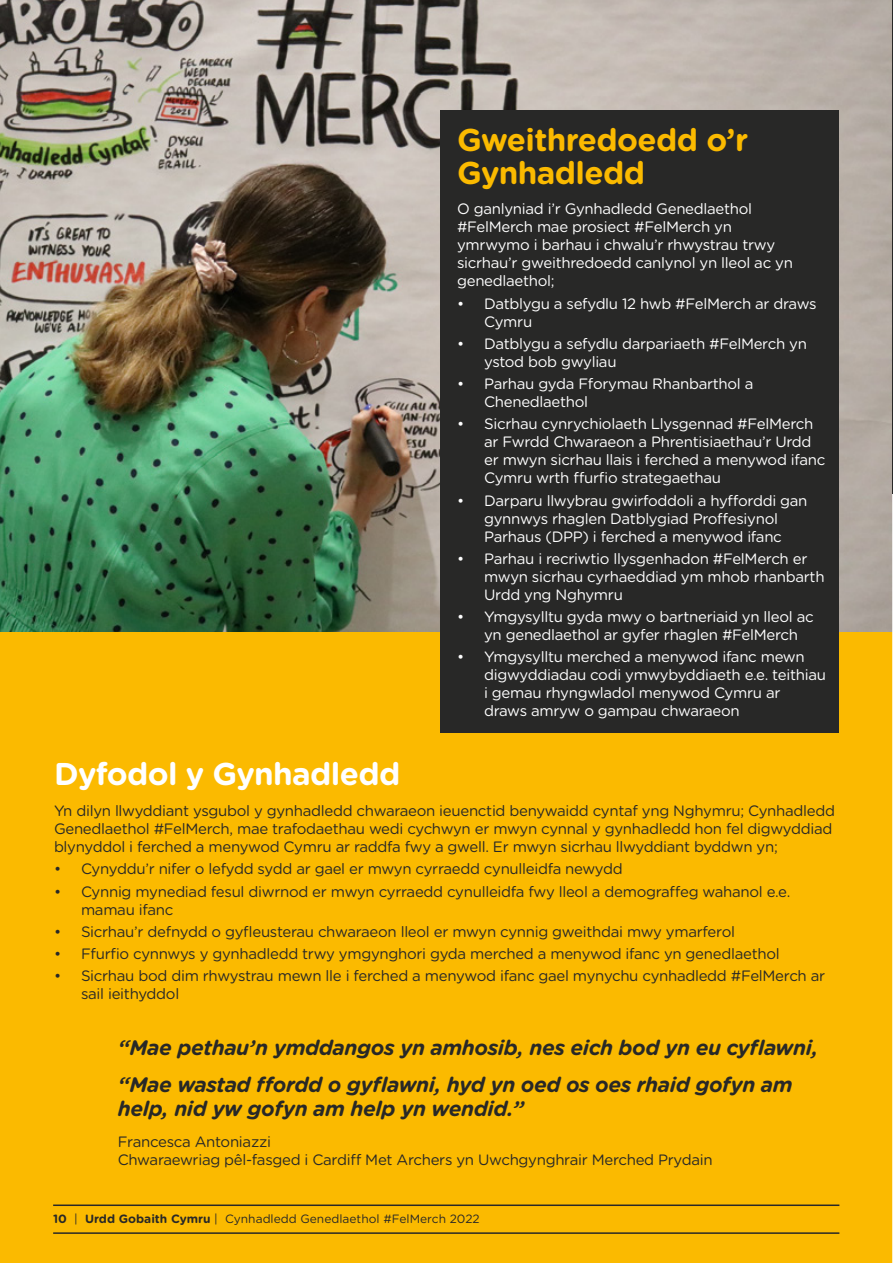
<style>
.page{position:relative;width:893px;height:1263px;background:#fff}
.page>*{position:absolute;margin:0;border:0;box-sizing:border-box;transform-origin:0 0}
.t1{font:700 31.5px/33px "Gotham Rounded";letter-spacing:-.02em;color:#fbba00}
.t2{font:700 31.5px "Gotham Rounded";letter-spacing:-.02em;color:#fff}
.t3{font:italic 700 21px/36.8px "Gotham Rounded";letter-spacing:-.02em;color:#282827}
.t4{font:15px/18px "Gotham Rounded";letter-spacing:-.02em;color:#fff}
.t5{font:15px/18px "Gotham Rounded";letter-spacing:-.02em;color:#282827}
.t6{font:12px "Gotham Rounded";color:#282827}
.s1{font-weight:700}
</style>
<div class="page">
<div style="left:0;top:591px;width:893px;height:672px;background:#fbba00"></div>
<img style="left:0;top:0;width:892px;height:631px">
<div style="left:440px;top:111px;width:399px;height:622px;background:#282827"></div>
<svg style="left:892px;top:493px;width:1px;height:770px"></svg>
<hr style="left:892px;top:0;width:1px;height:493px;background:#282827">
<hr style="left:53px;top:1232px;width:786px;height:2px;background:#282827">
<hr style="left:53px;top:1204px;width:786px;height:2px;background:#282827">
<h1 class="t1" style="left:457px;top:122px;width:293px">Gweithredoedd o’r<br>Gynhadledd</h1>
<p class="t4" style="left:457px;top:199px;width:337px">O ganlyniad i’r Gynhadledd Genedlaethol #FelMerch mae prosiect #FelMerch yn ymrwymo i barhau i chwalu’r rhwystrau trwy sicrhau’r gweithredoedd canlynol yn lleol ac yn genedlaethol;</p>
<p class="t4" style="left:484px;top:294px;width:334px;text-indent:-27px">• Datblygu a sefydlu 12 hwb #FelMerch ar draws<br>Cymru</p>
<p class="t4" style="left:484px;top:334px;width:324px;text-indent:-27px">• Datblygu a sefydlu darpariaeth #FelMerch yn ystod bob gwyliau</p>
<p class="t4" style="left:484px;top:374px;width:271px;text-indent:-27px">• Parhau gyda Fforymau Rhanbarthol a<br>Chenedlaethol</p>
<p class="t4" style="left:484px;top:414px;width:343px;text-indent:-27px">• Sicrhau cynrychiolaeth Llysgennad #FelMerch ar Fwrdd Chwaraeon a Phrentisiaethau’r Urdd er mwyn sicrhau llais i ferched a menywod ifanc Cymru wrth ffurfio strategaethau</p>
<p class="t4" style="left:457px;top:491px;width:352px;text-align:center">• Darparu llwybrau gwirfoddoli a hyfforddi gan gynnwys rhaglen Datblygiad Proffesiynol<br>Parhaus (DPP) i ferched a menywod ifanc</p>
<p class="t4" style="left:484px;top:549px;width:342px;text-indent:-27px">• Parhau i recriwtio llysgenhadon #FelMerch er mwyn sicrhau cyrhaeddiad ym mhob rhanbarth<br>Urdd yng Nghymru</p>
<p class="t4" style="left:484px;top:607px;width:331px;text-indent:-27px">• Ymgysylltu gyda mwy o bartneriaid yn lleol ac yn genedlaethol ar gyfer rhaglen #FelMerch</p>
<p class="t4" style="left:484px;top:647px;width:343px;text-indent:-27px">• Ymgysylltu merched a menywod ifanc mewn digwyddiadau codi ymwybyddiaeth e.e. teithiau i gemau rhyngwladol menywod Cymru ar draws amryw o gampau chwaraeon</p>
<h1 class="t2" style="left:54px;top:751px;width:348px">Dyfodol y Gynhadledd</h1>
<p class="t5" style="left:54px;top:801px;width:782px">Yn dilyn llwyddiant ysgubol y gynhadledd chwaraeon ieuenctid benywaidd cyntaf yng Nghymru; Cynhadledd<br>Genedlaethol #FelMerch, mae trafodaethau wedi cychwyn er mwyn cynnal y gynhadledd hon fel digwyddiad blynyddol i ferched a menywod Cymru ar raddfa fwy a gwell. Er mwyn sicrhau llwyddiant byddwn yn;</p>
<p class="t5" style="left:54px;top:859px;width:570px">• Cynyddu’r nifer o lefydd sydd ar gael er mwyn cyrraedd cynulleidfa newydd</p>
<p class="t5" style="left:81px;top:882px;width:711px;text-indent:-27px">• Cynnig mynediad fesul diwrnod er mwyn cyrraedd cynulleidfa fwy lleol a demograffeg wahanol e.e. mamau ifanc</p>
<p class="t5" style="left:54px;top:922px;width:682px">• Sicrhau’r defnydd o gyfleusterau chwaraeon lleol er mwyn cynnig gweithdai mwy ymarferol</p>
<p class="t5" style="left:54px;top:944px;width:727px">• Ffurfio cynnwys y gynhadledd trwy ymgynghori gyda merched a menywod ifanc yn genedlaethol</p>
<p class="t5" style="left:81px;top:966px;width:746px;text-indent:-27px">• Sicrhau bod dim rhwystrau mewn lle i ferched a menywod ifanc gael mynychu cynhadledd #FelMerch ar sail ieithyddol</p>
<h2 class="t3" style="left:118px;top:1029px;width:702px">“Mae pethau’n ymddangos yn amhosib, nes eich bod yn eu cyflawni, “Mae wastad ffordd o gyflawni, hyd yn oed os oes rhaid gofyn am</h2>
<h2 class="t3" style="left:118px;top:1089px;width:408px">help, nid yw gofyn am help yn wendid.”</h2>
<p class="t5" style="left:118px;top:1132px;width:596px">Francesca Antoniazzi<br>Chwaraewriag pêl-fasged i Cardiff Met Archers yn Uwchgynghrair Merched Prydain</p>
<p class="t6" style="left:53px;top:1210px;width:428px"><span class="s1">10</span> | <span class="s1">Urdd Gobaith Cymru</span> | Cynhadledd Genedlaethol #FelMerch 2022</p>
</div>
